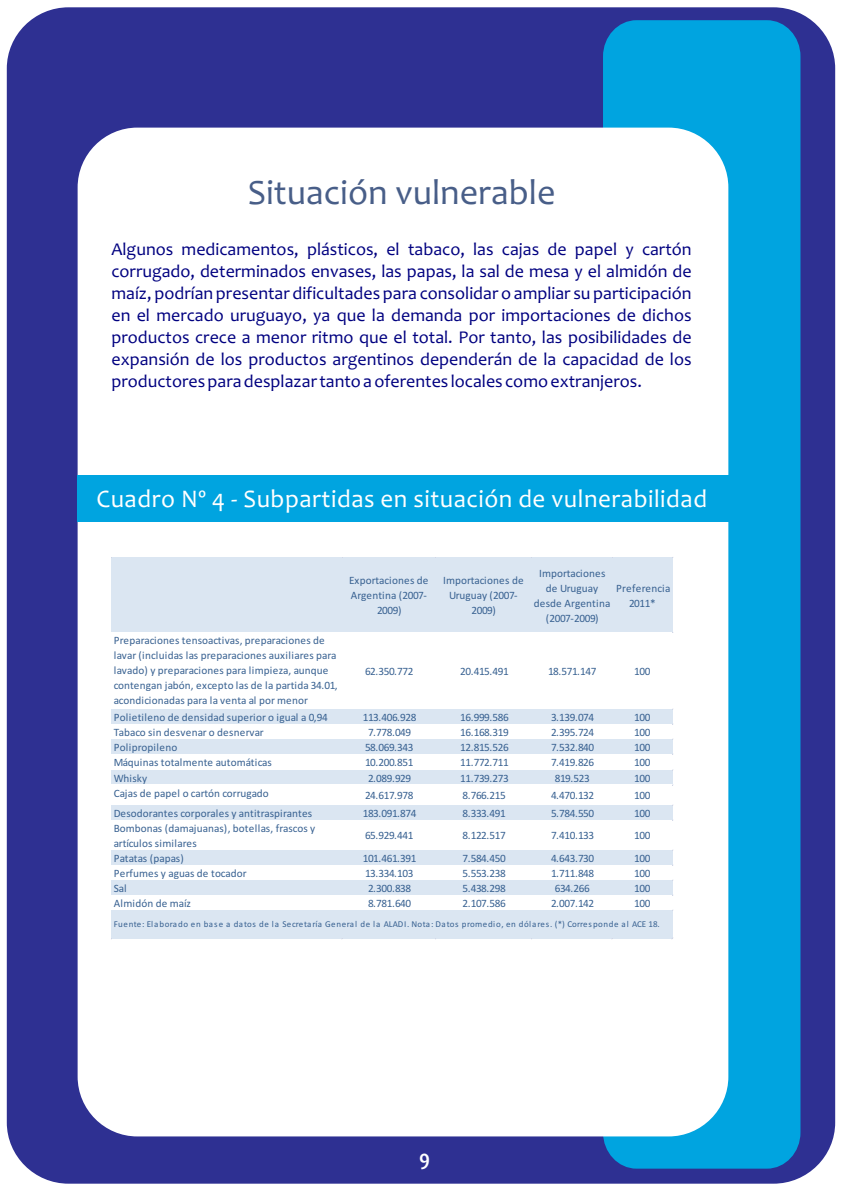
<style>
.page{position:relative;width:842px;height:1191px;background:#fff}
.page>*{position:absolute;margin:0;border:0;box-sizing:border-box;transform-origin:0 0}
.t1{font:36px "Candara";color:#485e88}
.t2{font:25.5px "Candara";letter-spacing:.02em;color:#fff}
.t3{font:700 22px "Candara";color:#fff;scale:.93 1}
.t4{font:18px/22px "Candara";color:#000080;text-align:justify}
.t5{font:11.2px/15px "Calibri";letter-spacing:-.01em;color:#386191;text-align:center}
.t6{font:11.2px/15px "Calibri";letter-spacing:.01em;color:#386191;text-align:center}
.t7{font:11.2px "Calibri";letter-spacing:-.04em;color:#386191}
.t8{font:9px "Calibri";letter-spacing:.06em;color:#386191}
</style>
<div class="page">
<div style="left:7px;top:7px;width:828px;height:1176px;background:#2e3092;border-radius:61px"></div>
<div style="left:603px;top:20px;width:197px;height:1148px;background:#00a4e0;border-radius:35px"></div>
<div style="left:78px;top:128px;width:650px;height:1008px;background:#fff;border-radius:60px"></div>
<div style="left:78px;top:475px;width:662px;height:47px;background:#00a4e0"></div>
<div style="left:111px;top:557px;width:561px;height:76px;background:#dbe6f2"></div>
<div style="left:111px;top:632px;width:561px;height:77px;background:#fff"></div>
<div style="left:111px;top:709px;width:561px;height:15px;background:#dbe6f2"></div>
<div style="left:111px;top:739px;width:561px;height:15px;background:#dbe6f2"></div>
<div style="left:111px;top:769px;width:561px;height:16px;background:#dbe6f2"></div>
<div style="left:111px;top:784px;width:561px;height:21px;background:#fff"></div>
<div style="left:111px;top:805px;width:561px;height:15px;background:#dbe6f2"></div>
<div style="left:111px;top:850px;width:561px;height:15px;background:#dbe6f2"></div>
<div style="left:111px;top:880px;width:561px;height:15px;background:#dbe6f2"></div>
<div style="left:111px;top:910px;width:561px;height:28px;background:#dbe6f2"></div>
<h1 class="t1" style="left:248px;top:178px;width:309px">Situación vulnerable</h1>
<p class="t4" style="left:111px;top:240px;width:582px">Algunos medicamentos, plásticos, el tabaco, las cajas de papel y cartón corrugado, determinados envases, las papas, la sal de mesa y el almidón de maíz, podrían presentar dificultades para consolidar o ampliar su participación en el mercado uruguayo, ya que la demanda por importaciones de dichos productos crece a menor ritmo que el total. Por tanto, las posibilidades de expansión de los productos argentinos dependerán de la capacidad de los productores para desplazar tanto a oferentes locales como extranjeros.</p>
<h2 class="t2" style="left:96px;top:488px;width:612px">Cuadro Nº 4 - Subpartidas en situación de vulnerabilidad</h2>
<p class="t6" style="left:114px;top:634px;width:226px;text-align:left">Preparaciones tensoactivas, preparaciones de lavar (incluidas las preparaciones auxiliares para lavado) y preparaciones para limpieza, aunque contengan jabón, excepto las de la partida 34.01, acondicionadas para la venta al por menor</p>
<p class="t5" style="left:349px;top:574px;width:81px">Exportaciones de<br>Argentina (2007-<br>2009)</p>
<p class="t5" style="left:443px;top:574px;width:82px">Importaciones de<br>Uruguay (2007-<br>2009)</p>
<p class="t5" style="left:534px;top:566px;width:78px">Importaciones de Uruguay desde Argentina (2007-2009)</p>
<p class="t6" style="left:616px;top:581px;width:56px">Preferencia<br>2011*</p>
<p class="t5" style="left:365px;top:665px;width:50px">62.350.772</p>
<p class="t5" style="left:460px;top:665px;width:50px">20.415.491</p>
<p class="t5" style="left:548px;top:665px;width:50px">18.571.147</p>
<p class="t5" style="left:634px;top:665px;width:18px">100</p>
<p class="t6" style="left:114px;top:710px;width:216px">Polietileno de densidad superior o igual a 0,94</p>
<p class="t7" style="left:363px;top:712px;width:55px">113.406.928</p>
<p class="t5" style="left:460px;top:710px;width:50px">16.999.586</p>
<p class="t5" style="left:551px;top:710px;width:45px">3.139.074</p>
<p class="t5" style="left:634px;top:710px;width:18px">100</p>
<p class="t6" style="left:114px;top:725px;width:152px">Tabaco sin desvenar o desnervar</p>
<p class="t5" style="left:368px;top:725px;width:45px">7.778.049</p>
<p class="t5" style="left:460px;top:725px;width:50px">16.168.319</p>
<p class="t5" style="left:551px;top:725px;width:45px">2.395.724</p>
<p class="t5" style="left:634px;top:725px;width:18px">100</p>
<p class="t6" style="left:114px;top:740px;width:65px">Polipropileno</p>
<p class="t5" style="left:365px;top:740px;width:50px">58.069.343</p>
<p class="t5" style="left:460px;top:740px;width:50px">12.815.526</p>
<p class="t5" style="left:551px;top:740px;width:45px">7.532.840</p>
<p class="t5" style="left:634px;top:740px;width:18px">100</p>
<p class="t5" style="left:114px;top:755px;width:160px">Máquinas totalmente automáticas</p>
<p class="t5" style="left:365px;top:755px;width:50px">10.200.851</p>
<p class="t5" style="left:460px;top:755px;width:50px">11.772.711</p>
<p class="t5" style="left:551px;top:755px;width:45px">7.419.826</p>
<p class="t5" style="left:634px;top:755px;width:18px">100</p>
<p class="t5" style="left:114px;top:771px;width:35px">Whisky</p>
<p class="t5" style="left:368px;top:771px;width:45px">2.089.929</p>
<p class="t5" style="left:460px;top:771px;width:50px">11.739.273</p>
<p class="t5" style="left:555px;top:771px;width:36px">819.523</p>
<p class="t5" style="left:634px;top:771px;width:18px">100</p>
<p class="t5" style="left:114px;top:786px;width:157px">Cajas de papel o cartón corrugado</p>
<p class="t5" style="left:365px;top:788px;width:50px">24.617.978</p>
<p class="t5" style="left:462px;top:788px;width:45px">8.766.215</p>
<p class="t5" style="left:551px;top:788px;width:45px">4.470.132</p>
<p class="t5" style="left:634px;top:788px;width:18px">100</p>
<p class="t5" style="left:114px;top:806px;width:200px">Desodorantes corporales y antitraspirantes</p>
<p class="t7" style="left:363px;top:808px;width:55px">183.091.874</p>
<p class="t5" style="left:462px;top:806px;width:45px">8.333.491</p>
<p class="t5" style="left:551px;top:806px;width:45px">5.784.550</p>
<p class="t5" style="left:634px;top:806px;width:18px">100</p>
<p class="t5" style="left:114px;top:821px;width:203px;text-align:left">Bombonas (damajuanas), botellas, frascos y artículos similares</p>
<p class="t5" style="left:365px;top:829px;width:50px">65.929.441</p>
<p class="t5" style="left:462px;top:829px;width:45px">8.122.517</p>
<p class="t5" style="left:551px;top:829px;width:45px">7.410.133</p>
<p class="t5" style="left:634px;top:829px;width:18px">100</p>
<p class="t5" style="left:114px;top:851px;width:72px">Patatas (papas)</p>
<p class="t7" style="left:363px;top:853px;width:55px">101.461.391</p>
<p class="t5" style="left:462px;top:851px;width:45px">7.584.450</p>
<p class="t5" style="left:551px;top:851px;width:45px">4.643.730</p>
<p class="t5" style="left:634px;top:851px;width:18px">100</p>
<p class="t5" style="left:114px;top:866px;width:134px">Perfumes y aguas de tocador</p>
<p class="t5" style="left:365px;top:866px;width:50px">13.334.103</p>
<p class="t5" style="left:462px;top:866px;width:45px">5.553.238</p>
<p class="t5" style="left:551px;top:866px;width:45px">1.711.848</p>
<p class="t5" style="left:634px;top:866px;width:18px">100</p>
<p class="t5" style="left:114px;top:881px;width:15px">Sal</p>
<p class="t5" style="left:368px;top:881px;width:45px">2.300.838</p>
<p class="t5" style="left:462px;top:881px;width:45px">5.438.298</p>
<p class="t5" style="left:555px;top:881px;width:36px">634.266</p>
<p class="t5" style="left:634px;top:881px;width:18px">100</p>
<p class="t5" style="left:114px;top:896px;width:79px">Almidón de maíz</p>
<p class="t5" style="left:368px;top:896px;width:45px">8.781.640</p>
<p class="t5" style="left:462px;top:896px;width:45px">2.107.586</p>
<p class="t5" style="left:551px;top:896px;width:45px">2.007.142</p>
<p class="t5" style="left:634px;top:896px;width:18px">100</p>
<p class="t8" style="left:114px;top:920px;width:548px">Fuente: Elaborado en base a datos de la Secretaría General de la ALADI. Nota: Datos promedio, en dólares. (*) Corresponde al ACE 18.</p>
<h3 class="t3" style="left:419px;top:1149px;width:13px">9</h3>
</div>
